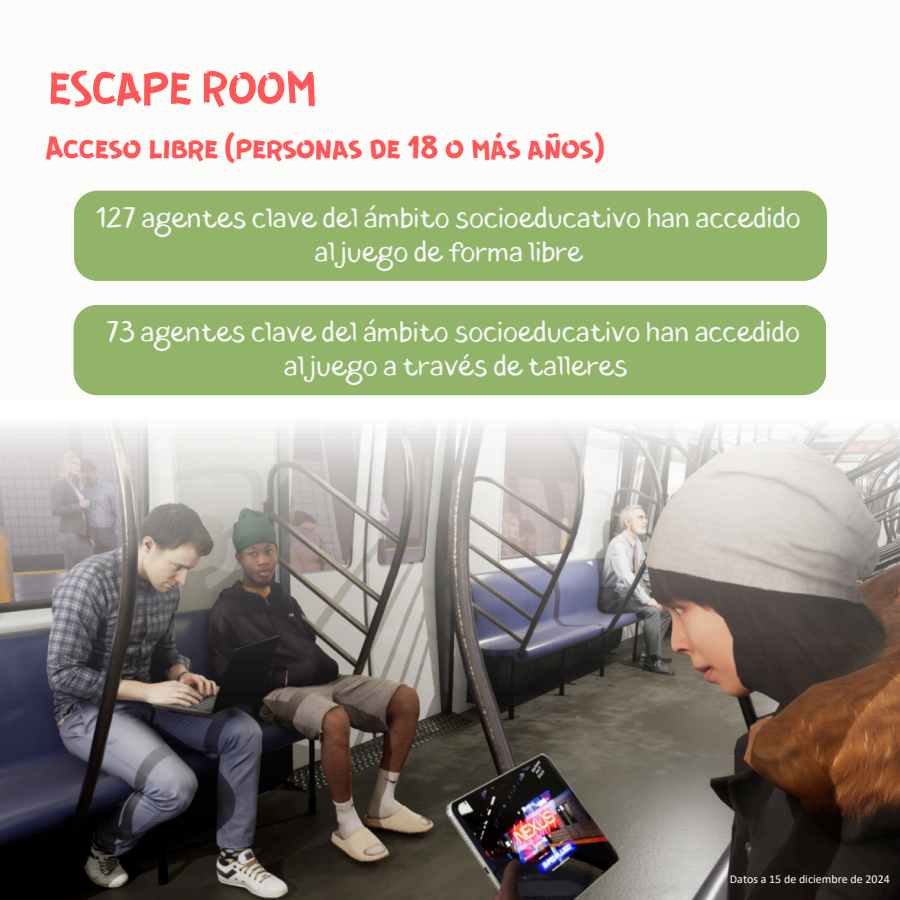
<style>
.page{position:relative;width:900px;height:900px;background:#fcfdfb}
.page>*{position:absolute;margin:0;border:0;box-sizing:border-box;transform-origin:0 0}
.t1{font:50.3px "GUERRILLA";letter-spacing:-.04em;color:#ff5757}
.t2{font:35.5px "GUERRILLA";letter-spacing:-.04em;color:#ff5757}
.t3{font:28.1px/34.2px "Blushes";color:#f6f6f6;text-align:center}
.t4{font:12px "Calibri";color:#fcfdfb}
</style>
<div class="page">
<img style="left:0;top:843px;width:900px;height:57px">
<img style="left:0;top:426px;width:900px;height:417px">
<div style="left:74px;top:191px;width:753px;height:90px;background:#91b468;border-radius:23px"></div>
<div style="left:74px;top:305px;width:752px;height:90px;background:#91b468;border-radius:23px"></div>
<h1 class="t1" style="left:47px;top:56px;width:273px">ESCAPE ROOM</h1>
<h2 class="t2" style="left:46px;top:124px;width:560px">Acceso libre (personas de 18 o más años)</h2>
<p class="t3" style="left:96px;top:201px;width:706px">127 agentes clave del ámbito socioeducativo han accedido al juego de forma libre</p>
<p class="t3" style="left:106px;top:315px;width:695px">73 agentes clave del ámbito socioeducativo han accedido</p>
<p class="t3" style="left:284px;top:349px;width:346px">al juego a través de talleres</p>
<h3 class="t4" style="left:730px;top:874px;width:161px">Datos a 15 de diciembre de 2024</h3>
</div>
